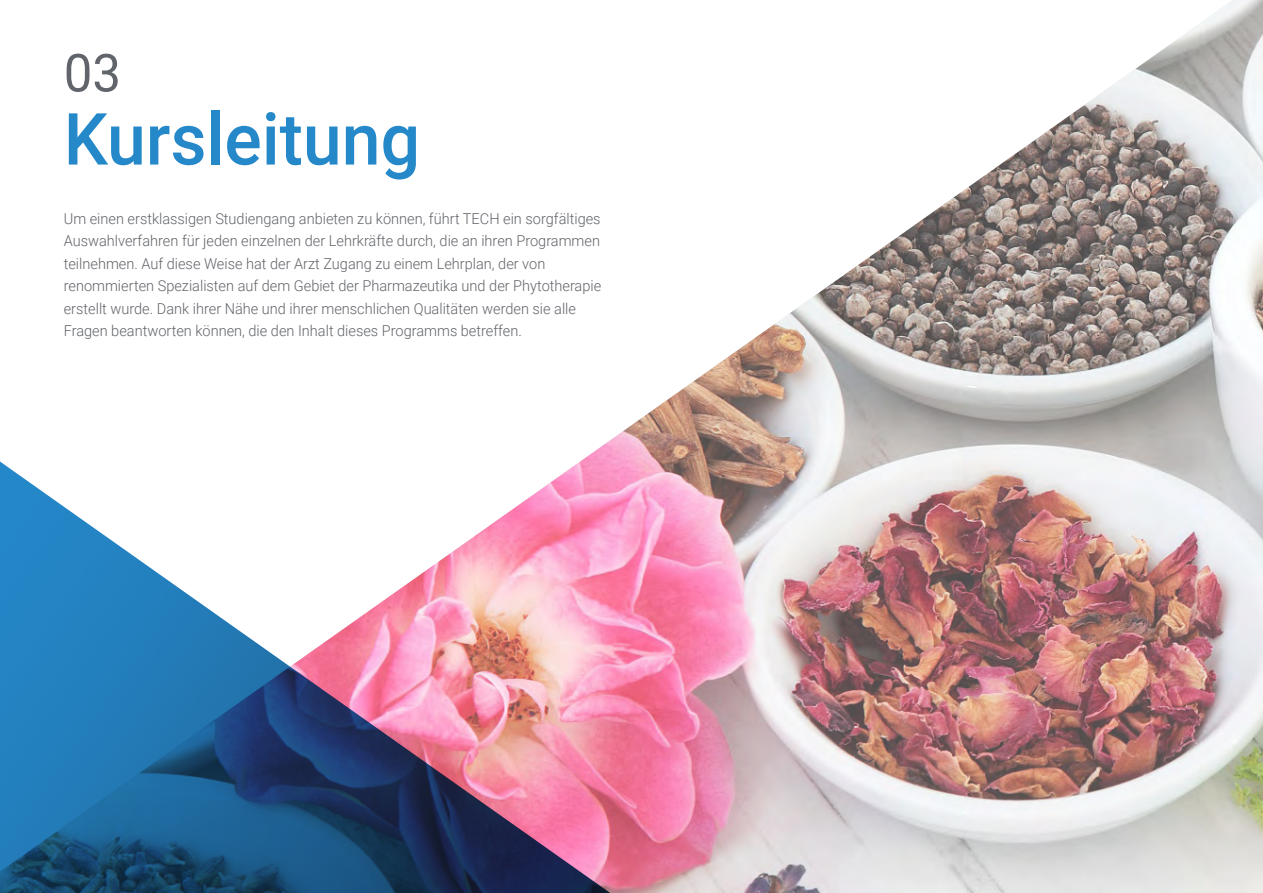
<style>
.page{position:relative;width:1263px;height:893px;background:#fff}
.page>*{position:absolute;margin:0;border:0;box-sizing:border-box;transform-origin:0 0}
.t1{font:500 72px "Roboto";color:#2488c9}
.t2{font:52.5px "Roboto";color:#61646a}
.t3{font:300 15px/22.5px "Roboto";color:#61646a}
</style>
<div class="page">
<img style="left:602px;top:0;width:661px;height:893px">
<svg style="left:0;top:446px;width:640px;height:447px"></svg>
<h2 class="t2" style="left:64px;top:36px;width:59px">03</h2>
<h1 class="t1" style="left:64px;top:89px;width:358px">Kursleitung</h1>
<p class="t3" style="left:64px;top:207px;width:539px">Um einen erstklassigen Studiengang anbieten zu können, führt TECH ein sorgfältiges Auswahlverfahren für jeden einzelnen der Lehrkräfte durch, die an ihren Programmen teilnehmen. Auf diese Weise hat der Arzt Zugang zu einem Lehrplan, der von renommierten Spezialisten auf dem Gebiet der Pharmazeutika und der Phytotherapie erstellt wurde. Dank ihrer Nähe und ihrer menschlichen Qualitäten werden sie alle Fragen beantworten können, die den Inhalt dieses Programms betreffen.</p>
</div>
